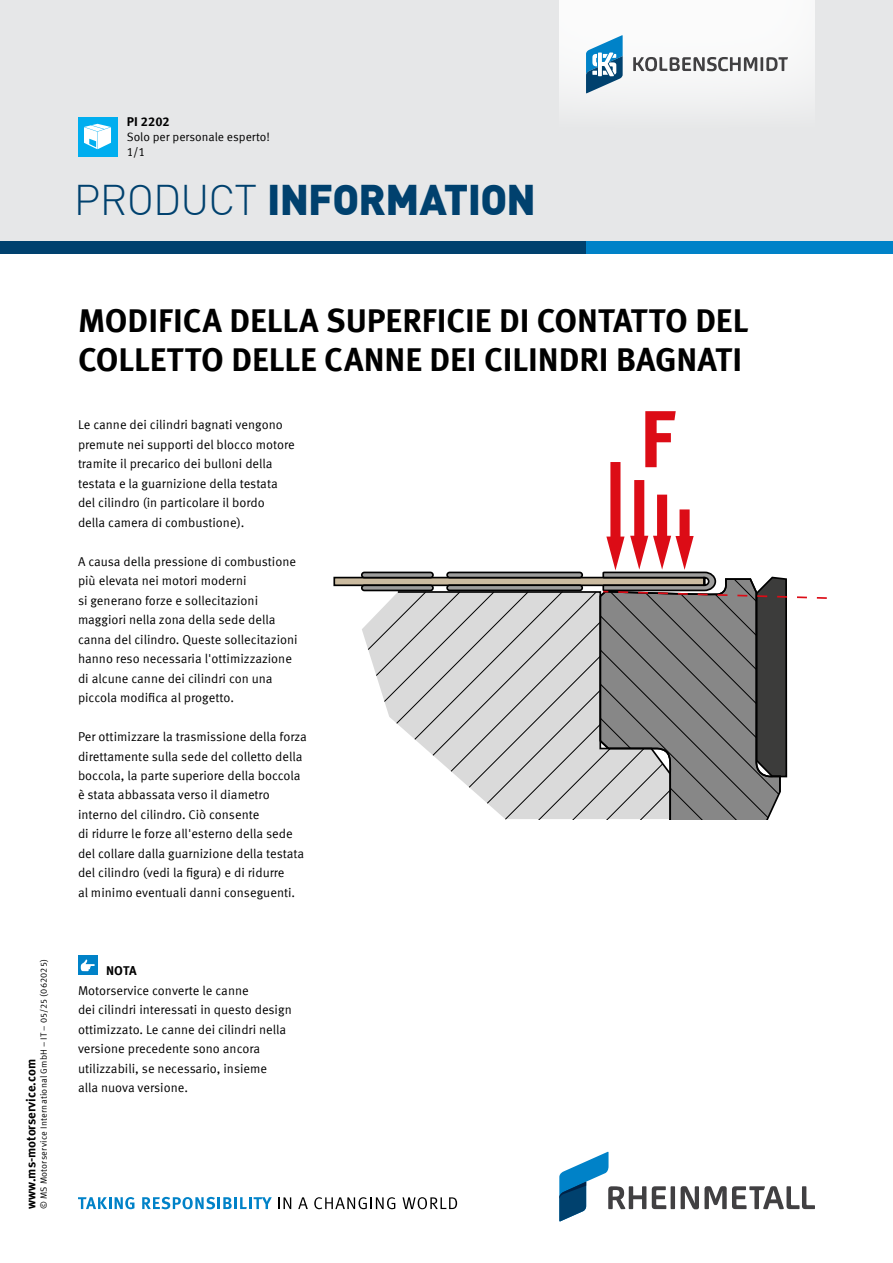
<style>
.page{position:relative;width:893px;height:1263px;background:#fff}
.page>*{position:absolute;margin:0;border:0;box-sizing:border-box;transform-origin:0 0}
.t1{font:700 80.55px "Meta Pro";color:#dc0c16}
.t2{font:900 42px "DIN Offc";letter-spacing:-.02em;color:#00416e}
.t3{font:700 33px/39px "Meta Offc Pro";color:#000}
.t4{font:12.75px/19.5px "Meta Offc Pro Norm";color:#000}
.t5{font:700 12.75px "Meta Offc Pro";color:#000}
.t6{font:12px "Meta Offc Pro Norm";color:#000}
.t7{font:9px "Meta Offc Pro Norm";letter-spacing:.02em;color:#000}
.s1{font-weight:300}
</style>
<div class="page">
<div style="left:0;top:0;width:893px;height:244px;background:#e6e7e8"></div>
<div style="left:78px;top:117px;width:39px;height:39px;background:#00aeef"></div>
<svg style="left:84px;top:124px;width:27px;height:25px"></svg>
<svg style="left:559px;top:1152px;width:256px;height:69px"></svg>
<div style="left:0;top:241px;width:893px;height:12px;background:#00416e"></div>
<div style="left:586px;top:241px;width:307px;height:12px;background:#0082c8"></div>
<div style="left:559px;top:0;width:256px;height:130px;background:linear-gradient(to right,#f5f5f6,#f4f5f5)"></div>
<svg style="left:586px;top:35px;width:37px;height:58px;background:#71a6c6"></svg>
<hr style="left:760px;top:57px;width:3px;height:14px;background:#414042">
<svg style="left:766px;top:57px;width:22px;height:14px"></svg>
<svg style="left:633px;top:57px;width:124px;height:14px;background:#a0a0a1"></svg>
<div style="left:334px;top:578px;width:370px;height:7px;background:#cbbba0"></div>
<div style="left:333px;top:577px;width:372px;height:9px;border:2px solid #000"></div>
<div style="left:361px;top:572px;width:73px;height:6px;border:2px solid #000;border-radius:3px"></div>
<div style="left:362px;top:585px;width:71px;height:5px;background:#9d9d9c;border-radius:3px"></div>
<div style="left:361px;top:584px;width:73px;height:7px;border:2px solid #000;border-radius:3px"></div>
<div style="left:610px;top:462px;width:10px;height:81px;background:#dc0c16"></div>
<div style="left:634px;top:480px;width:10px;height:62px;background:#dc0c16"></div>
<div style="left:657px;top:495px;width:10px;height:47px;background:#dc0c16"></div>
<div style="left:679px;top:509px;width:11px;height:33px;background:#dc0c16"></div>
<svg style="left:367px;top:536px;width:460px;height:283px"></svg>
<svg style="left:78px;top:1197px;width:56px;height:12px"></svg>
<svg style="left:142px;top:1197px;width:130px;height:12px"></svg>
<svg style="left:278px;top:1197px;width:13px;height:12px"></svg>
<svg style="left:298px;top:1197px;width:10px;height:12px"></svg>
<svg style="left:314px;top:1197px;width:81px;height:12px"></svg>
<svg style="left:402px;top:1197px;width:55px;height:12px"></svg>
<div style="left:78px;top:956px;width:19px;height:19px;background:#0082c8"></div>
<svg style="left:81px;top:959px;width:14px;height:12px"></svg>
<p class="t5" style="left:127px;top:111px;width:45px">PI 2202</p>
<p class="t6" style="left:127px;top:143px;width:20px">1/1</p>
<h2 class="t2" style="left:74px;top:171px;width:464px"><span class="s1">PRODUCT</span> INFORMATION</h2>
<p class="t6" style="left:127px;top:128px;width:145px">Solo per personale esperto!</p>
<p class="t7" style="left:37px;top:1209px;width:251px;rotate:-90deg">© MS Motorservice International GmbH – IT – 05/25 (062025)</p>
<p class="t5" style="left:21px;top:1209px;width:151px;rotate:-90deg">www.ms-motorservice.com</p>
<h3 class="t3" style="left:78px;top:298px;width:672px">MODIFICA DELLA SUPERFICIE DI CONTATTO DEL<br>COLLETTO DELLE CANNE DEI CILINDRI BAGNATI</h3>
<p class="t4" style="left:78px;top:414px;width:218px">Le canne dei cilindri bagnati vengono premute nei supporti del blocco motore tramite il precarico dei bulloni della testata e la guarnizione della testata del cilindro (in particolare il bordo della camera di combustione).</p>
<p class="t4" style="left:78px;top:550px;width:221px">A causa della pressione di combustione più elevata nei motori moderni<br>si generano forze e sollecitazioni maggiori nella zona della sede della canna del cilindro. Queste sollecitazioni hanno reso necessaria l'ottimizzazione di alcune canne dei cilindri con una piccola modifica al progetto.</p>
<p class="t4" style="left:78px;top:726px;width:230px">Per ottimizzare la trasmissione della forza direttamente sulla sede del colletto della boccola, la parte superiore della boccola è stata abbassata verso il diametro interno del cilindro. Ciò consente<br>di ridurre le forze all'esterno della sede del collare dalla guarnizione della testata del cilindro (vedi la figura) e di ridurre<br>al minimo eventuali danni conseguenti.</p>
<p class="t5" style="left:106px;top:961px;width:32px">NOTA</p>
<p class="t4" style="left:78px;top:980px;width:215px">Motorservice converte le canne<br>dei cilindri interessati in questo design ottimizzato. Le canne dei cilindri nella versione precedente sono ancora utilizzabili, se necessario, insieme<br>alla nuova versione.</p>
<h1 class="t1" style="left:639px;top:388px;width:38px">F</h1>
</div>
